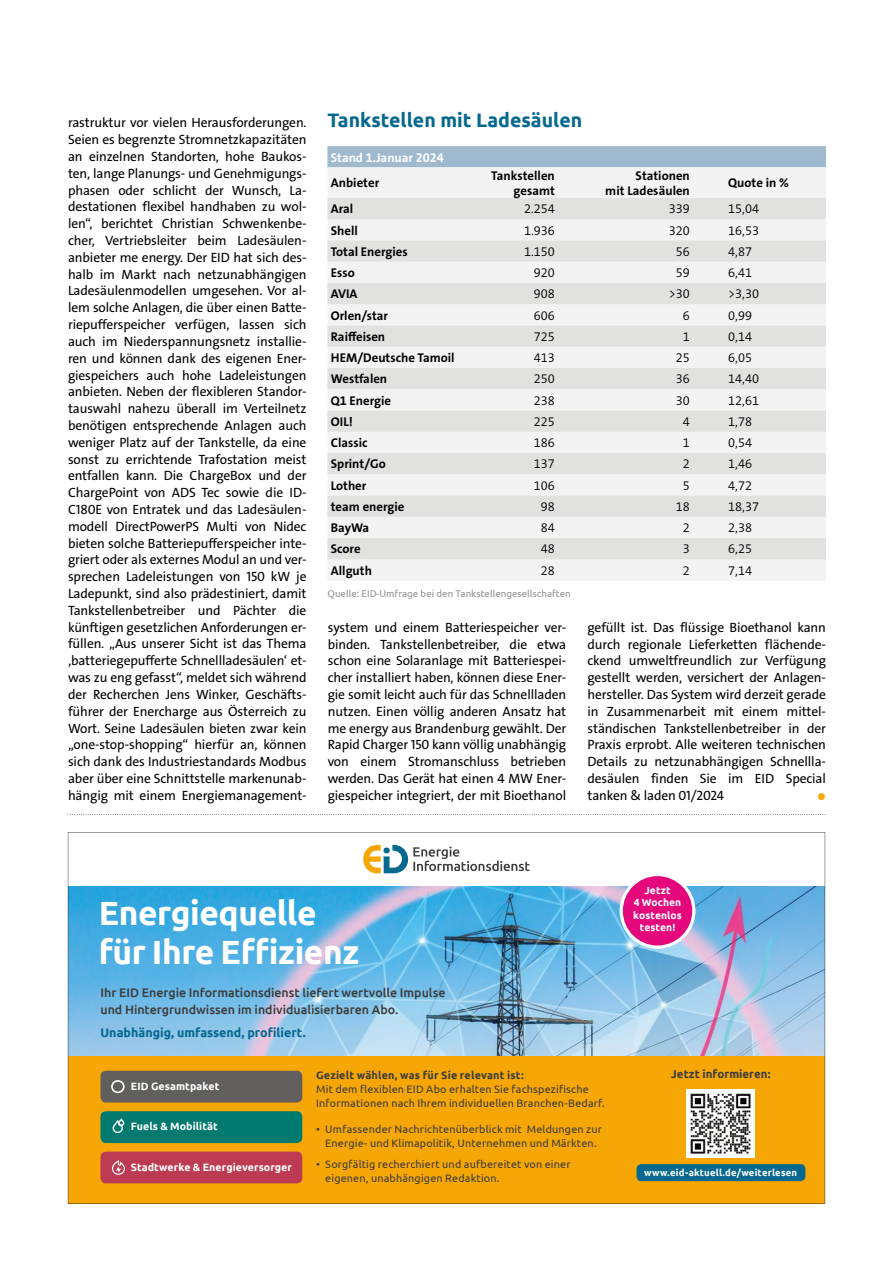
<style>
.page{position:relative;width:893px;height:1263px;background:#fff}
.page>*{position:absolute;margin:0;border:0;box-sizing:border-box;transform-origin:0 0}
.t1{font:700 33.45px/38.8px "Ubuntu";letter-spacing:-.01em;color:#fff}
.t2{font:700 19.5px "Ubuntu";color:#04688f}
.t3{font:13.5px/16.8px "The Sans Os F";letter-spacing:-.01em;color:#010202;text-align:justify}
.t4{font:700 12.75px/14.2px "The Sans Os F";color:#010202;text-align:right}
.t5{font:300 12.75px "The Sans Os F";color:#010202}
.t6{font:700 12.75px "The Sans Os F";color:#fff}
.t7{font:500 12.45px/16.5px "Ubuntu";color:#3c3c3b}
.t8{font:700 12.45px "Ubuntu";color:#04688f}
.t9{font:12px "Wingdings";color:#f7a705}
.t10{font:700 11.4px "Ubuntu";letter-spacing:.005em;color:#3c3c3b}
.t11{font:10.8px/14px "Ubuntu";letter-spacing:.015em;color:#3c3c3b}
.t12{font:700 10.8px "Ubuntu";letter-spacing:.015em;color:#3c3c3b}
.t13{font:700 10.65px "Ubuntu";letter-spacing:.01em;color:#fff}
.t14{font:700 10.35px/12.1px "Ubuntu";letter-spacing:.01em;color:#fff;text-align:center}
.t15{font:9.75px "Ubuntu";color:#929291}
.t16{font:700 9.6px "Ubuntu";letter-spacing:.02em;color:#fff}
</style>
<div class="page">
<div style="left:327px;top:146px;width:499px;height:21px;background:#9fbacf"></div>
<div style="left:327px;top:167px;width:499px;height:413px;background:#f3f3f3"></div>
<svg style="left:327px;top:198px;width:499px;height:361px;fill:#e1e1e0"></svg>
<svg style="left:68px;top:832px;width:757px;height:371px;background:#b0b296"></svg>
<svg style="left:68px;top:814px;width:757px;height:1px"></svg>
<p class="t3" style="left:68px;top:115px;width:240px">rastruktur vor vielen Herausforderungen.<br>Seien es begrenzte Stromnetzkapazitäten an einzelnen Standorten, hohe Baukos&shy;ten, lange Planungs- und Genehmigungs&shy;phasen oder schlicht der Wunsch, La&shy;destationen flexibel handhaben zu wol&shy;len“, berichtet Christian Schwenkenbe&shy;cher, Vertriebsleiter beim Ladesäulen&shy;anbieter me energy. Der EID hat sich des&shy;halb im Markt nach netzunabhängigen Ladesäulenmodellen umgesehen. Vor al&shy;lem solche Anlagen, die über einen Batte&shy;riepufferspeicher verfügen, lassen sich auch im Niederspannungsnetz installie&shy;ren und können dank des eigenen Ener&shy;giespeichers auch hohe Ladeleistungen anbieten. Neben der flexibleren Standor&shy;tauswahl nahezu überall im Verteilnetz benötigen entsprechende Anlagen auch weniger Platz auf der Tankstelle, da eine sonst zu errichtende Trafostation meist entfallen kann. Die ChargeBox und der ChargePoint von ADS Tec sowie die ID-C180E von Entratek und das Ladesäulen&shy;modell DirectPowerPS Multi von Nidec bieten solche Batteriepufferspeicher inte&shy;griert oder als externes Modul an und ver&shy;sprechen Ladeleistungen von 150 kW je Ladepunkt, sind also prädestiniert, damit Tankstellenbetreiber und Pächter die künftigen gesetzlichen Anforderungen er&shy;füllen. „Aus unserer Sicht ist das Thema ‚batteriegepufferte Schnellladesäulen‘ et&shy;was zu eng gefasst“, meldet sich während der Recherchen Jens Winker, Geschäfts&shy;führer der Enercharge aus Österreich zu Wort. Seine Ladesäulen bieten zwar kein „one-stop-shopping“ hierfür an, können sich dank des Industriestandards Modbus aber über eine Schnittstelle markenunab&shy;hängig mit einem Energiemanagement-</p>
<h2 class="t2" style="left:327px;top:109px;width:256px">Tankstellen mit Ladesäulen</h2>
<p class="t6" style="left:331px;top:149px;width:115px">Stand 1.Januar 2024</p>
<p class="t4" style="left:331px;top:176px;width:50px">Anbieter</p>
<p class="t4" style="left:491px;top:169px;width:65px">Tankstellen gesamt</p>
<p class="t4" style="left:605px;top:169px;width:86px">Stationen<br>mit Ladesäulen</p>
<p class="t4" style="left:728px;top:176px;width:62px">Quote in %</p>
<p class="t4" style="left:331px;top:202px;width:24px">Aral</p>
<p class="t5" style="left:524px;top:201px;width:32px">2.254</p>
<p class="t5" style="left:669px;top:201px;width:23px">339</p>
<p class="t5" style="left:728px;top:201px;width:32px">15,04</p>
<p class="t4" style="left:331px;top:223px;width:29px">Shell</p>
<p class="t5" style="left:524px;top:222px;width:32px">1.936</p>
<p class="t5" style="left:669px;top:222px;width:23px">320</p>
<p class="t5" style="left:728px;top:222px;width:32px">16,53</p>
<p class="t4" style="left:331px;top:244px;width:78px">Total Energies</p>
<p class="t5" style="left:524px;top:243px;width:32px">1.150</p>
<p class="t5" style="left:676px;top:243px;width:16px">56</p>
<p class="t5" style="left:728px;top:243px;width:25px">4,87</p>
<p class="t4" style="left:331px;top:266px;width:25px">Esso</p>
<p class="t5" style="left:534px;top:264px;width:23px">920</p>
<p class="t5" style="left:676px;top:264px;width:16px">59</p>
<p class="t5" style="left:728px;top:264px;width:25px">6,41</p>
<p class="t4" style="left:331px;top:287px;width:28px">AVIA</p>
<p class="t5" style="left:534px;top:286px;width:23px">908</p>
<p class="t5" style="left:669px;top:286px;width:23px">&gt;30</p>
<p class="t5" style="left:728px;top:286px;width:32px">&gt;3,30</p>
<p class="t4" style="left:331px;top:308px;width:59px">Orlen/star</p>
<p class="t5" style="left:534px;top:307px;width:23px">606</p>
<p class="t5" style="left:683px;top:307px;width:9px">6</p>
<p class="t5" style="left:728px;top:307px;width:25px">0,99</p>
<p class="t4" style="left:331px;top:329px;width:56px">Raiffeisen</p>
<p class="t5" style="left:534px;top:328px;width:23px">725</p>
<p class="t5" style="left:683px;top:328px;width:9px">1</p>
<p class="t5" style="left:728px;top:328px;width:25px">0,14</p>
<p class="t4" style="left:331px;top:351px;width:125px">HEM/Deutsche Tamoil</p>
<p class="t5" style="left:534px;top:350px;width:23px">413</p>
<p class="t5" style="left:676px;top:350px;width:16px">25</p>
<p class="t5" style="left:728px;top:350px;width:25px">6,05</p>
<p class="t4" style="left:331px;top:372px;width:58px">Westfalen</p>
<p class="t5" style="left:534px;top:371px;width:23px">250</p>
<p class="t5" style="left:676px;top:371px;width:16px">36</p>
<p class="t5" style="left:728px;top:371px;width:32px">14,40</p>
<p class="t4" style="left:331px;top:393px;width:62px">Q1 Energie</p>
<p class="t5" style="left:534px;top:392px;width:23px">238</p>
<p class="t5" style="left:676px;top:392px;width:16px">30</p>
<p class="t5" style="left:728px;top:392px;width:32px">12,61</p>
<p class="t4" style="left:331px;top:414px;width:24px">OIL!</p>
<p class="t5" style="left:534px;top:413px;width:23px">225</p>
<p class="t5" style="left:683px;top:413px;width:9px">4</p>
<p class="t5" style="left:728px;top:413px;width:25px">1,78</p>
<p class="t4" style="left:331px;top:436px;width:38px">Classic</p>
<p class="t5" style="left:534px;top:435px;width:23px">186</p>
<p class="t5" style="left:683px;top:435px;width:9px">1</p>
<p class="t5" style="left:728px;top:435px;width:25px">0,54</p>
<p class="t4" style="left:331px;top:457px;width:56px">Sprint/Go</p>
<p class="t5" style="left:534px;top:456px;width:23px">137</p>
<p class="t5" style="left:683px;top:456px;width:9px">2</p>
<p class="t5" style="left:728px;top:456px;width:25px">1,46</p>
<p class="t4" style="left:331px;top:478px;width:37px">Lother</p>
<p class="t5" style="left:534px;top:477px;width:23px">106</p>
<p class="t5" style="left:683px;top:477px;width:9px">5</p>
<p class="t5" style="left:728px;top:477px;width:25px">4,72</p>
<p class="t4" style="left:331px;top:499px;width:75px">team energie</p>
<p class="t5" style="left:541px;top:498px;width:16px">98</p>
<p class="t5" style="left:676px;top:498px;width:16px">18</p>
<p class="t5" style="left:728px;top:498px;width:32px">18,37</p>
<p class="t4" style="left:331px;top:521px;width:40px">BayWa</p>
<p class="t5" style="left:541px;top:520px;width:16px">84</p>
<p class="t5" style="left:683px;top:520px;width:9px">2</p>
<p class="t5" style="left:728px;top:520px;width:25px">2,38</p>
<p class="t4" style="left:331px;top:542px;width:31px">Score</p>
<p class="t5" style="left:541px;top:541px;width:16px">48</p>
<p class="t5" style="left:683px;top:541px;width:9px">3</p>
<p class="t5" style="left:728px;top:541px;width:25px">6,25</p>
<p class="t4" style="left:331px;top:563px;width:43px">Allguth</p>
<p class="t5" style="left:541px;top:562px;width:16px">28</p>
<p class="t5" style="left:683px;top:562px;width:9px">2</p>
<p class="t5" style="left:728px;top:562px;width:25px">7,14</p>
<p class="t15" style="left:327px;top:587px;width:245px">Quelle: EID-Umfrage bei den Tankstellengesellschaften</p>
<p class="t3" style="left:328px;top:619px;width:240px">system und einem Batteriespeicher ver&shy;binden. Tankstellenbetreiber, die etwa schon eine Solaranlage mit Batteriespei&shy;cher installiert haben, können diese Ener&shy;gie somit leicht auch für das Schnellladen nutzen. Einen völlig anderen Ansatz hat me energy aus Brandenburg gewählt. Der Rapid Charger 150 kann völlig unabhängig von einem Stromanschluss betrieben werden. Das Gerät hat einen 4 MW Ener&shy;giespeicher integriert, der mit Bioethanol</p>
<p class="t3" style="left:587px;top:619px;width:240px">gefüllt ist. Das flüssige Bioethanol kann durch regionale Lieferketten flächende&shy;ckend umweltfreundlich zur Verfügung gestellt werden, versichert der Anlagen&shy;hersteller. Das System wird derzeit gerade in Zusammenarbeit mit einem mittel&shy;ständischen Tankstellenbetreiber in der Praxis erprobt. Alle weiteren technischen Details zu netzunabhängigen Schnellla&shy;desäulen finden Sie im EID Special tanken &amp; laden 01/2024</p>
<p class="t9" style="left:817px;top:791px;width:10px">●</p>
<h1 class="t1" style="left:99px;top:894px;width:262px">Energiequelle für Ihre Effizienz</h1>
<p class="t7" style="left:100px;top:984px;width:347px">Ihr EID Energie Informationsdienst liefert wertvolle Impulse und Hintergrundwissen im individualisierbaren Abo.</p>
<p class="t8" style="left:100px;top:1024px;width:207px">Unabhängig, umfassend, profiliert.</p>
<p class="t12" style="left:316px;top:1068px;width:209px">Gezielt wählen, was für Sie relevant ist:</p>
<p class="t11" style="left:316px;top:1082px;width:290px">Mit dem flexiblen EID Abo erhalten Sie fachspezifische<br>Informationen nach Ihrem individuellen Branchen-Bedarf.</p>
<p class="t11" style="left:316px;top:1121px;width:287px;text-align:center">• Umfassender Nachrichtenüberblick mit Meldungen zur<br>Energie- und Klimapolitik, Unternehmen und Märkten.</p>
<p class="t11" style="left:325px;top:1157px;width:247px;text-indent:-9px">• Sorgfältig recherchiert und aufbereitet von einer eigenen, unabhängigen Redaktion.</p>
<p class="t13" style="left:131px;top:1080px;width:90px">EID Gesamtpaket</p>
<p class="t13" style="left:131px;top:1120px;width:89px">Fuels &amp; Mobilität</p>
<p class="t13" style="left:131px;top:1161px;width:163px">Stadtwerke &amp; Energieversorger</p>
<p class="t14" style="left:633px;top:884px;width:50px">Jetzt<br>4 Wochen kostenlos testen!</p>
<p class="t10" style="left:671px;top:1067px;width:101px">Jetzt informieren:</p>
<p class="t16" style="left:644px;top:1167px;width:155px">www.eid-aktuell.de/weiterlesen</p>
</div>
